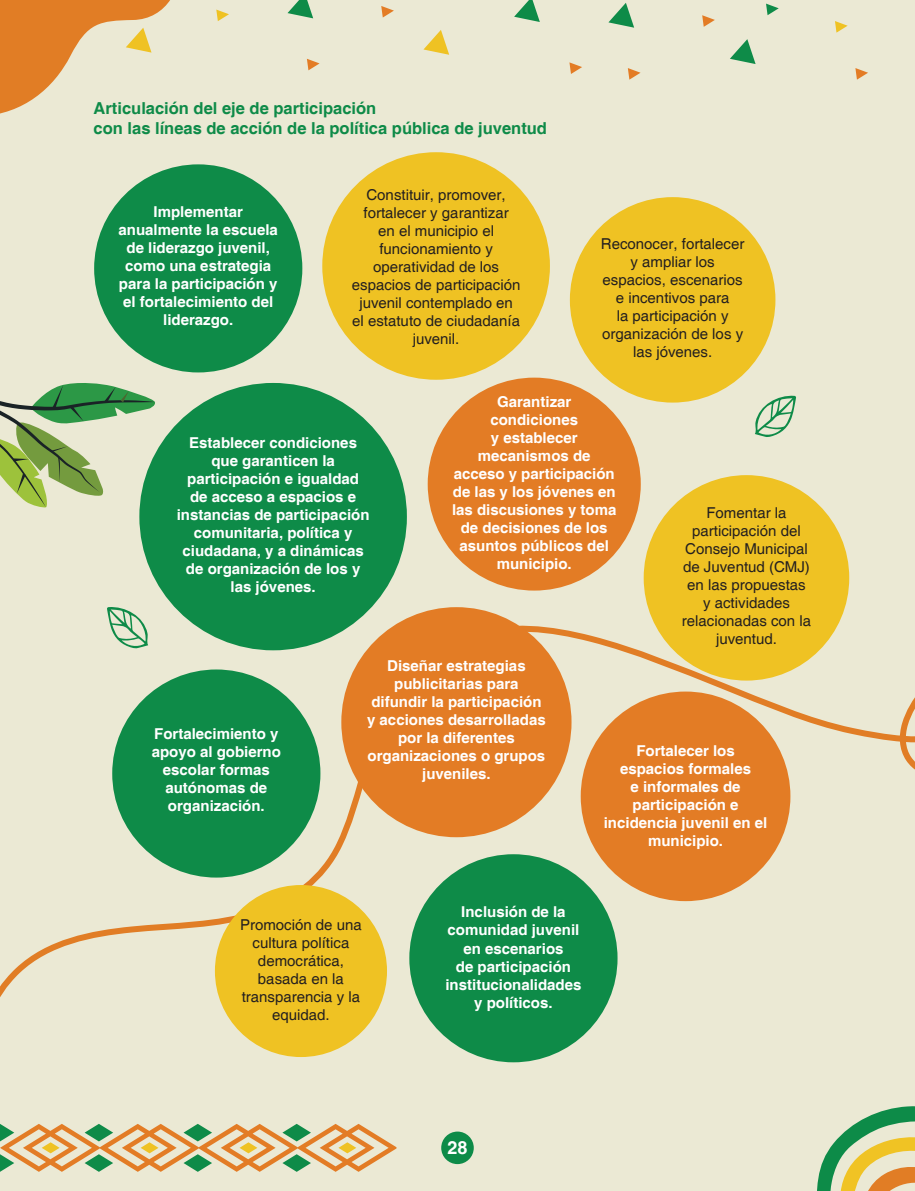
<style>
.page{position:relative;width:915px;height:1191px;background:#fff}
.page>*{position:absolute;margin:0;border:0;box-sizing:border-box;transform-origin:0 0}
.t1{font:700 18px "Helvetica";color:#fff}
.t2{font:700 16.5px/19.8px "Helvetica";color:#0e8b48}
.t3{font:700 15px/18px "Helvetica";color:#fff;text-align:center}
.t4{font:15px/18px "Helvetica";color:#231f20;text-align:center}
</style>
<div class="page">
<div style="left:0;top:0;width:914px;height:1191px;background:#ebe9d4"></div>
<svg style="left:766px;top:4px;width:12px;height:11px"></svg>
<svg style="left:835px;top:21px;width:12px;height:12px"></svg>
<svg style="left:216px;top:10px;width:13px;height:11px"></svg>
<svg style="left:627px;top:68px;width:13px;height:12px"></svg>
<svg style="left:307px;top:59px;width:12px;height:11px"></svg>
<svg style="left:702px;top:15px;width:12px;height:12px"></svg>
<svg style="left:381px;top:6px;width:13px;height:12px"></svg>
<svg style="left:569px;top:62px;width:13px;height:12px"></svg>
<svg style="left:855px;top:68px;width:12px;height:12px"></svg>
<svg style="left:608px;top:3px;width:26px;height:25px"></svg>
<svg style="left:287px;top:0;width:26px;height:18px"></svg>
<svg style="left:730px;top:39px;width:25px;height:25px"></svg>
<svg style="left:423px;top:30px;width:26px;height:25px"></svg>
<svg style="left:514px;top:0;width:25px;height:22px"></svg>
<svg style="left:0;top:0;width:170px;height:114px"></svg>
<div style="left:441px;top:1131px;width:32px;height:33px;background:#0d8b48;border-radius:50%"></div>
<svg style="left:0;top:1124px;width:396px;height:47px"></svg>
<div style="left:94px;top:164px;width:208px;height:208px;background:#0e8b48;border-radius:50%"></div>
<div style="left:139px;top:383px;width:268px;height:267px;background:#0e8b48;border-radius:50%"></div>
<div style="left:322px;top:152px;width:227px;height:228px;background:#efc223;border-radius:50%"></div>
<div style="left:569px;top:197px;width:206px;height:205px;background:#efc223;border-radius:50%"></div>
<div style="left:643px;top:475px;width:205px;height:205px;background:#efc223;border-radius:50%"></div>
<div style="left:427px;top:377px;width:213px;height:213px;background:#e37c25;border-radius:50%"></div>
<svg style="left:755px;top:395px;width:41px;height:42px"></svg>
<svg style="left:107px;top:607px;width:29px;height:8px"></svg>
<svg style="left:0;top:615px;width:914px;height:448px"></svg>
<div style="left:215px;top:885px;width:172px;height:172px;background:#efc223;border-radius:50%"></div>
<div style="left:341px;top:607px;width:230px;height:230px;background:#e37c25;border-radius:50%"></div>
<svg style="left:0;top:383px;width:156px;height:125px"></svg>
<svg style="left:817px;top:1106px;width:97px;height:85px"></svg>
<p class="t2" style="left:94px;top:99px;width:455px">Articulación del eje de participación<br>con las líneas de acción de la política pública de juventud</p>
<p class="t3" style="left:118px;top:204px;width:161px">Implementar anualmente la escuela de liderazgo juvenil, como una estrategia para la participación y el fortalecimiento del liderazgo.</p>
<p class="t4" style="left:352px;top:186px;width:170px">Constituir, promover, fortalecer y garantizar<br>en el municipio el funcionamiento y operatividad de los espacios de participación juvenil contemplado en el estatuto de ciudadanía juvenil.</p>
<p class="t4" style="left:600px;top:235px;width:145px">Reconocer, fortalecer y ampliar los espacios, escenarios e incentivos para<br>la participación y organización de los y las jóvenes.</p>
<p class="t3" style="left:177px;top:434px;width:194px">Establecer condiciones que garanticen la participación e igualdad de acceso a espacios e instancias de participación comunitaria, política y ciudadana, y a dinámicas de organización de los y las jóvenes.</p>
<p class="t3" style="left:452px;top:393px;width:166px">Garantizar condiciones<br>y establecer mecanismos de acceso y participación de las y los jóvenes en las discusiones y toma de decisiones de los asuntos públicos del municipio.</p>
<p class="t4" style="left:681px;top:504px;width:131px">Fomentar la participación del<br>Consejo Municipal de Juventud (CMJ) en las propuestas y actividades relacionadas con la juventud.</p>
<p class="t3" style="left:152px;top:725px;width:131px">Fortalecimiento y apoyo al gobierno escolar formas autónomas de organización.</p>
<p class="t3" style="left:367px;top:657px;width:180px">Diseñar estrategias publicitarias para difundir la participación y acciones desarrolladas por la diferentes organizaciones o grupos juveniles.</p>
<p class="t4" style="left:240px;top:916px;width:123px">Promoción de una cultura política democrática, basada en la transparencia y la equidad.</p>
<p class="t3" style="left:445px;top:904px;width:137px">Inclusión de la comunidad juvenil en escenarios<br>de participación institucionalidades y políticos.</p>
<p class="t3" style="left:603px;top:742px;width:165px">Fortalecer los espacios formales<br>e informales de participación e incidencia juvenil en el municipio.</p>
<p class="t1" style="left:447px;top:1136px;width:22px">28</p>
</div>
